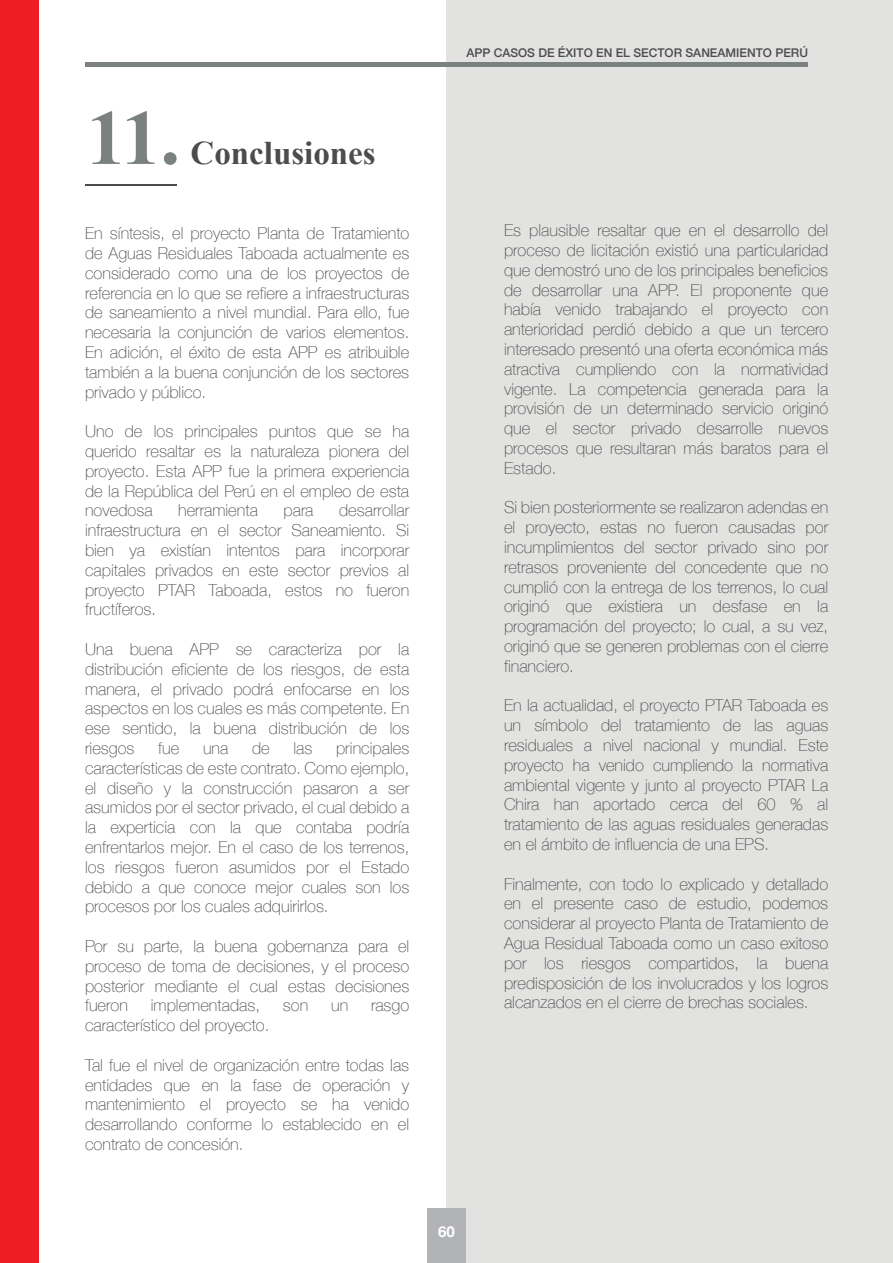
<style>
.page{position:relative;width:893px;height:1263px;background:#fff}
.page>*{position:absolute;margin:0;border:0;box-sizing:border-box;transform-origin:0 0}
.t1{font:700 78px "Times New Roman";color:#7b8081}
.t2{font:700 33px "Times New Roman";color:#4b4c4d}
.t3{font:100 16.5px/19.8px "Helvetica Neue";color:#4b4c4d;text-align:justify}
.t4{font:700 15px "Helvetica Neue";color:#fff}
.t5{font:500 12px "Helvetica Neue";color:#4b4c4d}
</style>
<div class="page">
<div style="left:446px;top:0;width:447px;height:1263px;background:#e2e2e0"></div>
<hr style="left:85px;top:185px;width:92px;height:1px;background:#4b4c4d">
<div style="left:0;top:0;width:39px;height:1263px;background:#ee1d23"></div>
<div style="left:427px;top:1209px;width:39px;height:54px;background:#b2b3b7"></div>
<div style="left:85px;top:62px;width:723px;height:5px;background:#7b8081"></div>
<h1 class="t1" style="left:87px;top:84px;width:95px">11.</h1>
<h2 class="t2" style="left:191px;top:130px;width:187px">Conclusiones</h2>
<p class="t3" style="left:85px;top:223px;width:326px">En síntesis, el proyecto Planta de Tratamiento de Aguas Residuales Taboada actualmente es considerado como una de los proyectos de referencia en lo que se refiere a infraestructuras de saneamiento a nivel mundial. Para ello, fue necesaria la conjunción de varios elementos.<br>En adición, el éxito de esta APP es atribuible también a la buena conjunción de los sectores privado y público.</p>
<p class="t3" style="left:85px;top:421px;width:326px">Uno de los principales puntos que se ha querido resaltar es la naturaleza pionera del proyecto. Esta APP fue la primera experiencia de la República del Perú en el empleo de esta novedosa</p>
<p class="t3" style="left:85px;top:500px;width:326px;text-indent:254px">desarrollar infraestructura en el sector Saneamiento. Si bien ya existían intentos para incorporar capitales privados en este sector previos al proyecto PTAR Taboada, estos no fueron fructíferos.</p>
<p class="t3" style="left:85px;top:638px;width:326px">Una buena APP se caracteriza por la distribución eficiente de los riesgos, de esta manera, el privado podrá enfocarse en los aspectos en los cuales es más competente. En ese sentido, la buena distribución de los riesgos</p>
<p class="t3" style="left:178px;top:500px;width:81px">herramienta</p>
<p class="t3" style="left:284px;top:500px;width:31px">para</p>
<p class="t3" style="left:158px;top:737px;width:23px">fue</p>
<p class="t3" style="left:203px;top:737px;width:27px">una</p>
<p class="t3" style="left:252px;top:737px;width:19px">de</p>
<p class="t3" style="left:293px;top:737px;width:20px">las</p>
<p class="t3" style="left:85px;top:737px;width:326px;text-indent:251px">principales características de este contrato. Como ejemplo, el diseño y la construcción pasaron a ser asumidos por el sector privado, el cual debido a la experticia con la que contaba podría enfrentarlos mejor. En el caso de los terrenos, los riesgos fueron asumidos por el Estado debido a que conoce mejor cuales son los procesos por los cuales adquirirlos.</p>
<p class="t3" style="left:85px;top:935px;width:326px">Por su parte, la buena gobernanza para el proceso de toma de decisiones, y el proceso posterior mediante el cual estas decisiones fueron</p>
<p class="t3" style="left:151px;top:995px;width:111px">implementadas,</p>
<p class="t3" style="left:283px;top:995px;width:27px">son</p>
<p class="t3" style="left:331px;top:995px;width:19px">un</p>
<p class="t3" style="left:371px;top:995px;width:40px">rasgo</p>
<p class="t3" style="left:85px;top:1015px;width:186px">característico del proyecto.</p>
<p class="t3" style="left:85px;top:1054px;width:326px">Tal fue el nivel de organización entre todas las entidades que en la fase de operación y mantenimiento el proyecto se ha venido desarrollando conforme lo establecido en el contrato de concesión.</p>
<p class="t5" style="left:466px;top:43px;width:343px">APP CASOS DE ÉXITO EN EL SECTOR SANEAMIENTO PERÚ</p>
<p class="t3" style="left:504px;top:220px;width:326px">Es plausible resaltar que en el desarrollo del proceso de licitación existió una particularidad que demostró uno de los principales beneficios de desarrollar una APP. El proponente que había venido trabajando el proyecto con anterioridad perdió debido a que un tercero interesado presentó una oferta económica más atractiva cumpliendo con la normatividad vigente. La competencia generada para la provisión de un determinado servicio originó que el sector privado desarrolle nuevos procesos que resultaran más baratos para el Estado.</p>
<p class="t3" style="left:504px;top:497px;width:326px">Si bien posteriormente se realizaron adendas en el proyecto, estas no fueron causadas por incumplimientos del sector privado sino por retrasos proveniente del concedente que no cumplió con la entrega de los terrenos, lo cual originó que existiera un desfase en la programación del proyecto; lo cual, a su vez, originó que se generen problemas con el cierre financiero.</p>
<p class="t3" style="left:504px;top:695px;width:326px">En la actualidad, el proyecto PTAR Taboada es un símbolo del tratamiento de las aguas residuales a nivel nacional y mundial. Este proyecto ha venido cumpliendo la normativa ambiental vigente y junto al proyecto PTAR La Chira han aportado cerca del 60 % al tratamiento de las aguas residuales generadas en el ámbito de influencia de una EPS.</p>
<p class="t3" style="left:504px;top:873px;width:326px">Finalmente, con todo lo explicado y detallado en el presente caso de estudio, podemos considerar al proyecto Planta de Tratamiento de Agua Residual Taboada como un caso exitoso por los riesgos compartidos, la buena predisposición de los involucrados y los logros alcanzados en el cierre de brechas sociales.</p>
<p class="t4" style="left:438px;top:1220px;width:18px">60</p>
</div>
